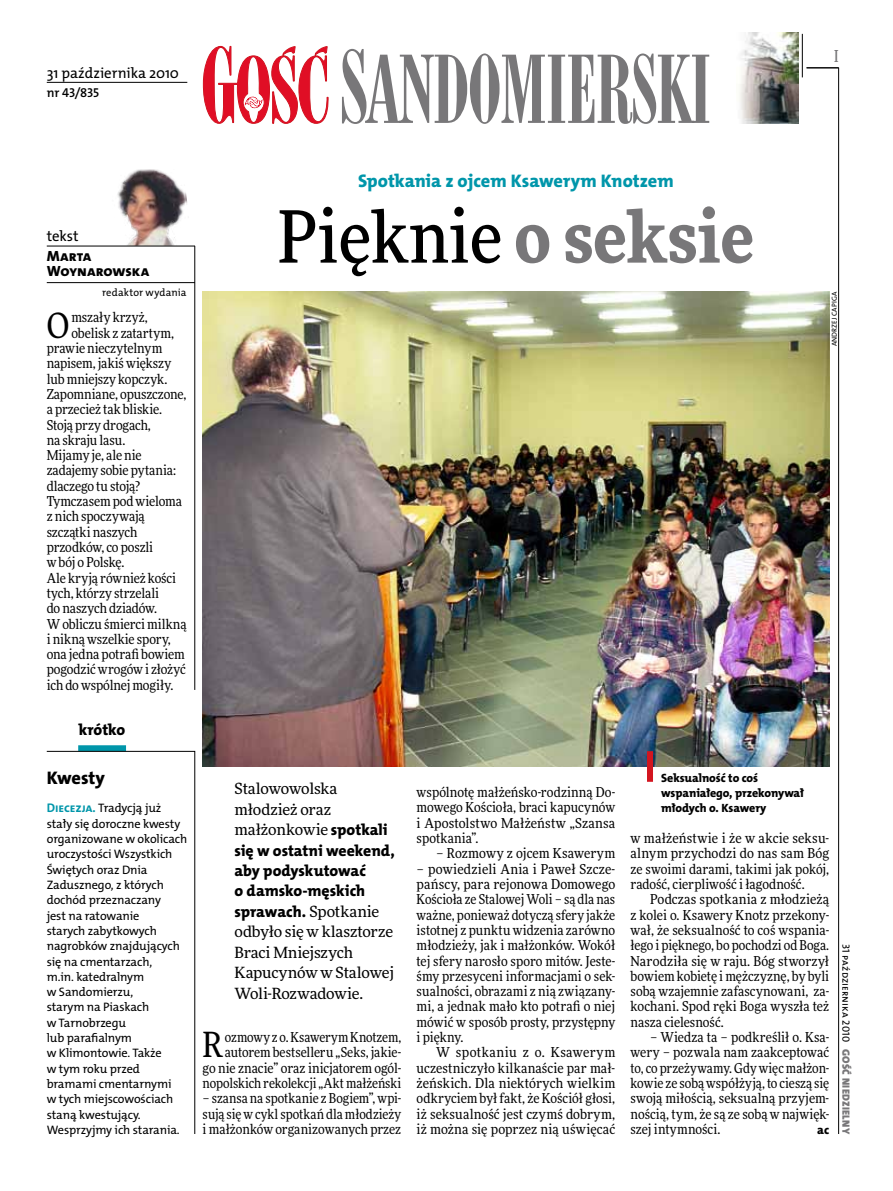
<style>
.page{position:relative;width:893px;height:1191px;background:#fff}
.page>*{position:absolute;margin:0;border:0;box-sizing:border-box;transform-origin:0 0}
.t1{font:500 72px "Freeday Narrow";color:#000}
.t2{font:34.8px "Freeday Narrow News";color:#000}
.t3{font:18.3px "The Mix HP8 Ex Bld";letter-spacing:-.005em;color:#0096aa}
.t4{font:18.3px "The Mix HP8 Ex Bld";letter-spacing:-.01em;color:#000}
.t5{font:500 16.5px "Freeday Narrow";color:#787779;scale:.9 1}
.t6{font:15.75px/20.4px "The Mix HP8 Ex Bld";letter-spacing:-.005em;color:#000}
.t7{font:15.45px/20.4px "Freeday News";letter-spacing:-.01em;color:#000}
.t8{font:14.85px "The Mix HP5 Plain";letter-spacing:-.01em;color:#000}
.t9{font:14.85px/15.3px "The Mix HP8 Ex Bld";letter-spacing:.01em;color:#000}
.t10{font:13.65px/15.3px "Freeday Narrow News";color:#000;text-align:justify}
.t11{font:13.65px "Freeday Narrow News";letter-spacing:-.02em;color:#000}
.t12{font:12.9px "The Mix HP6 Se Bld";letter-spacing:-.015em;color:#000}
.t13{font:12.3px/15.3px "The Mix HP5 Plain";letter-spacing:-.01em;color:#000}
.t14{font:12.3px "The Mix HP8 Ex Bld";color:#000}
.t15{font:12px/15.3px "The Mix HP8 Ex Bld";letter-spacing:-.005em;color:#000}
.t16{font:10.5px "The Mix HP5 Plain";letter-spacing:.01em;color:#000}
.t17{font:10.5px "The Mix HP9 Blk";letter-spacing:.025em;color:#787779}
.t18{font:7.2px "The Mix HP5 Plain";letter-spacing:.005em;color:#000}
.s1{font-family:"The Mix HP7 Bld";font-size:12.6px;color:#0096aa}
.s2{font-weight:900;color:#787779}
.s3{font-family:"The Mix HP8 Ex Bld";font-size:15.75px}
.s4{font-family:"Freeday News";font-size:15.45px}
</style>
<div class="page">
<hr style="left:838px;top:68px;width:1px;height:1066px;background:#000">
<hr style="left:802px;top:34px;width:1px;height:43px;background:#000">
<hr style="left:806px;top:68px;width:33px;height:1px;background:#000">
<svg style="left:203px;top:46px;width:125px;height:78px"></svg>
<svg style="left:342px;top:49px;width:367px;height:75px"></svg>
<img style="left:108px;top:169px;width:85px;height:77px">
<hr style="left:47px;top:246px;width:148px;height:1px;background:#000">
<hr style="left:47px;top:282px;width:148px;height:1px;background:#000">
<img style="left:739px;top:33px;width:59px;height:90px">
<hr style="left:47px;top:82px;width:140px;height:1px;background:#000">
<hr style="left:195px;top:246px;width:1px;height:444px;background:#000">
<img style="left:203px;top:292px;width:626px;height:474px">
<div style="left:647px;top:751px;width:6px;height:31px;background:#d3151f"></div>
<div style="left:78px;top:745px;width:48px;height:6px;background:#0096aa"></div>
<svg style="left:46px;top:751px;width:149px;height:383px"></svg>
<p class="t8" style="left:47px;top:63px;width:134px">31 października 2010</p>
<p class="t12" style="left:47px;top:85px;width:54px">nr 43/835</p>
<p class="t5" style="left:834px;top:46px;width:6px">I</p>
<p class="t8" style="left:47px;top:227px;width:33px">tekst</p>
<p class="t9" style="left:47px;top:249px;width:104px">Marta<br>Woynarowska</p>
<p class="t16" style="left:102px;top:285px;width:86px">redaktor wydania</p>
<h2 class="t2" style="left:47px;top:304px;width:24px">O</h2>
<p class="t10" style="left:71px;top:310px;width:78px">mszały krzyż,</p>
<p class="t10" style="left:71px;top:325px;width:104px">obelisk z zatartym,</p>
<p class="t10" style="left:47px;top:340px;width:117px">prawie nieczytelnym</p>
<p class="t10" style="left:47px;top:356px;width:126px">napisem, jakiś większy</p>
<p class="t10" style="left:47px;top:371px;width:122px">lub mniejszy kopczyk.</p>
<p class="t10" style="left:47px;top:386px;width:141px">Zapomniane, opuszczone,</p>
<p class="t10" style="left:47px;top:401px;width:117px">a przecież tak bliskie.</p>
<p class="t10" style="left:47px;top:417px;width:106px">Stoją przy drogach,</p>
<p class="t10" style="left:47px;top:432px;width:80px">na skraju lasu.</p>
<p class="t10" style="left:47px;top:447px;width:96px">Mijamy je, ale nie</p>
<p class="t10" style="left:47px;top:463px;width:131px">zadajemy sobie pytania:</p>
<p class="t10" style="left:47px;top:478px;width:95px">dlaczego tu stoją?</p>
<p class="t10" style="left:47px;top:493px;width:137px">Tymczasem pod wieloma</p>
<p class="t10" style="left:47px;top:509px;width:100px">z nich spoczywają</p>
<p class="t10" style="left:47px;top:524px;width:92px">szczątki naszych</p>
<p class="t10" style="left:47px;top:539px;width:108px">przodków, co poszli</p>
<p class="t11" style="left:47px;top:554px;width:79px">w bój o Polskę.</p>
<p class="t10" style="left:47px;top:570px;width:131px">Ale kryją również kości</p>
<p class="t10" style="left:47px;top:585px;width:114px">tych, którzy strzelali</p>
<p class="t10" style="left:47px;top:600px;width:112px">do naszych dziadów.</p>
<p class="t10" style="left:47px;top:616px;width:141px">W obliczu śmierci milkną</p>
<p class="t10" style="left:47px;top:631px;width:126px">i nikną wszelkie spory,</p>
<p class="t10" style="left:47px;top:646px;width:140px">ona jedna potrafi bowiem</p>
<p class="t10" style="left:47px;top:662px;width:140px">pogodzić wrogów i złożyć</p>
<p class="t10" style="left:47px;top:677px;width:128px">ich do wspólnej mogiły.</p>
<p class="t6" style="left:79px;top:719px;width:48px">krótko</p>
<h3 class="t4" style="left:47px;top:766px;width:60px">Kwesty</h3>
<p class="t13" style="left:47px;top:800px;width:142px"><span class="s1">Diecezja.</span> Tradycją już stały się doroczne kwesty organizowane w okolicach uroczystości Wszystkich<br>Świętych oraz Dnia<br>Zadusznego, z których dochód przeznaczany<br>jest na ratowanie<br>starych zabytkowych nagrobków znajdujących się na cmentarzach,<br>m.in. katedralnym<br>w Sandomierzu,<br>starym na Piaskach<br>w Tarnobrzegu<br>lub parafialnym<br>w Klimontowie. Także<br>w tym roku przed bramami cmentarnymi<br>w tych miejscowościach staną kwestujący.<br>Wesprzyjmy ich starania.</p>
<h3 class="t3" style="left:358px;top:169px;width:317px">Spotkania z ojcem Ksawerym Knotzem</h3>
<h1 class="t1" style="left:278px;top:192px;width:478px">Pięknie <span class="s2">o seksie</span></h1>
<p class="t18" style="left:830px;top:346px;width:56px;rotate:-90deg">Andrzej Capiga</p>
<p class="t7" style="left:234px;top:778px;width:155px">Stalowowolska młodzież oraz małżonkowie <span class="s3">spotkali</span></p>
<p class="t6" style="left:234px;top:840px;width:162px">się w ostatni weekend, aby podyskutować<br>o damsko-męskich sprawach. <span class="s4">Spotkanie</span></p>
<p class="t7" style="left:234px;top:921px;width:161px">odbyło się w klasztorze<br>Braci Mniejszych<br>Kapucynów w Stalowej<br>Woli-Rozwadowie.</p>
<h2 class="t2" style="left:203px;top:1023px;width:22px">R</h2>
<p class="t10" style="left:203px;top:1029px;width:200px;text-align:right">ozmowy z o. Ksawerym Knotzem, autorem bestselleru „Seks, jakie-<br>go nie znacie” oraz inicjatorem ogól&shy;nopolskich rekolekcji „Akt małżeński</p>
<p class="t10" style="left:203px;top:1090px;width:200px">– szansa na spotkanie z Bogiem”, wpi&shy;sują się w cykl spotkań dla młodzieży i małżonków organizowanych przez</p>
<p class="t10" style="left:417px;top:784px;width:200px">wspólnotę małżeńsko-rodzinną Do&shy;mowego Kościoła, braci kapucynów i Apostolstwo Małżeństw „Szansa spotkania”.</p>
<p class="t10" style="left:436px;top:845px;width:181px">– Rozmowy z ojcem Ksawerym</p>
<p class="t10" style="left:417px;top:861px;width:200px">– powiedzieli Ania i Paweł Szcze&shy;pańscy, para rejonowa Domowego Kościoła ze Stalowej Woli – są dla nas ważne, ponieważ dotyczą sfery jakże istotnej z punktu widzenia zarówno młodzieży, jak i małżonków. Wokół tej sfery narosło sporo mitów. Jeste&shy;śmy przesyceni informacjami o sek&shy;sualności, obrazami z nią związany&shy;mi, a jednak mało kto potrafi o niej mówić w sposób prosty, przystępny i piękny.</p>
<p class="t10" style="left:417px;top:1044px;width:200px;text-indent:20px">W spotkaniu z o. Ksawerym uczestniczyło kilkanaście par mał&shy;żeńskich. Dla niektórych wielkim odkryciem był fakt, że Kościół głosi, iż seksualność jest czymś dobrym, iż można się poprzez nią uświęcać</p>
<p class="t15" style="left:661px;top:770px;width:145px">Seksualność to coś wspaniałego, przekonywał młodych o. Ksawery</p>
<p class="t10" style="left:630px;top:830px;width:200px">w małżeństwie i że w akcie seksu&shy;alnym przychodzi do nas sam Bóg ze swoimi darami, takimi jak pokój, radość, cierpliwość i łagodność.</p>
<p class="t10" style="left:630px;top:891px;width:200px;text-indent:20px">Podczas spotkania z młodzieżą z kolei o. Ksawery Knotz przekony&shy;wał, że seksualność to coś wspania&shy;łego i pięknego, bo pochodzi od Boga.<br>Narodziła się w raju. Bóg stworzył bowiem kobietę i mężczyznę, by byli sobą wzajemnie zafascynowani, za&shy;kochani. Spod ręki Boga wyszła też nasza cielesność.</p>
<p class="t10" style="left:630px;top:1029px;width:200px;text-indent:20px">– Wiedza ta – podkreślił o. Ksa&shy;wery – pozwala nam zaakceptować to, co przeżywamy. Gdy więc małżon&shy;kowie ze sobą współżyją, to cieszą się swoją miłością, seksualną przyjem&shy;nością, tym, że są ze sobą w najwięk&shy;szej intymności.</p>
<p class="t14" style="left:817px;top:1122px;width:14px">ac</p>
<p class="t16" style="left:853px;top:943px;width:100px;rotate:90deg">31 października 2010</p>
<p class="t17" style="left:853px;top:1049px;width:86px;rotate:90deg">Gość Niedzielny</p>
</div>
